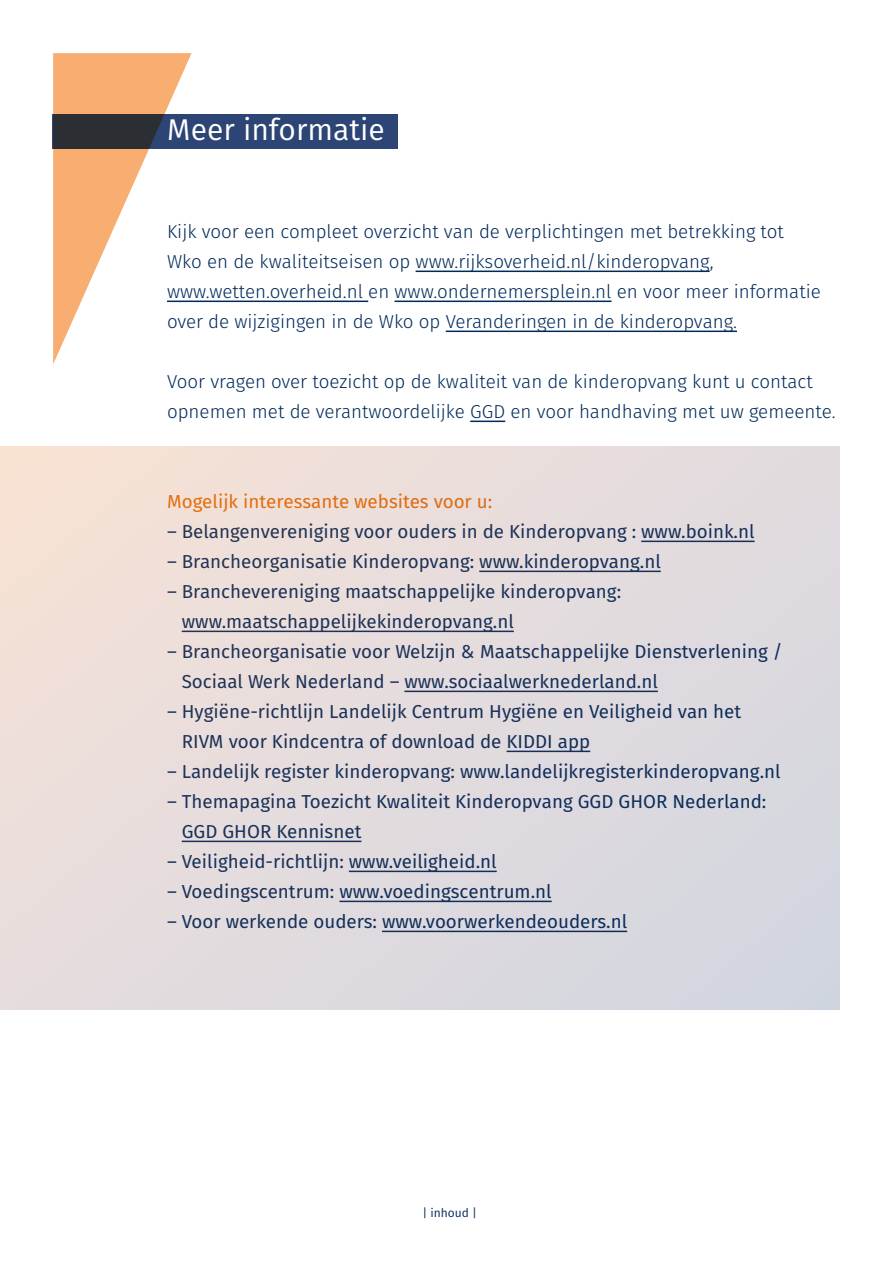
<style>
.page{position:relative;width:893px;height:1263px;background:#fff}
.page>*{position:absolute;margin:0;border:0;box-sizing:border-box;transform-origin:0 0}
.t1{font:30px "Fira Sans";color:#fff}
.t2{font:18.75px/30px "Fira Sans";color:#002a5a}
.t3{font:300 18.75px/30px "Fira Sans";color:#002a5a}
.t4{font:18.75px "Fira Sans";color:#ee7203}
.t5{font:12px "Fira Sans";color:#002a5a}
</style>
<div class="page">
<div style="left:52px;top:114px;width:346px;height:35px;background:#2d4575"></div>
<svg style="left:53px;top:53px;width:139px;height:311px"></svg>
<hr style="left:416px;top:271px;width:294px;height:1px;background:#002a5a">
<hr style="left:167px;top:301px;width:201px;height:1px;background:#002a5a">
<hr style="left:395px;top:301px;width:217px;height:1px;background:#002a5a">
<hr style="left:446px;top:331px;width:291px;height:1px;background:#002a5a">
<hr style="left:470px;top:421px;width:35px;height:1px;background:#002a5a">
<div style="left:0;top:447px;width:840px;height:562px;background:linear-gradient(to right,#efdfd9,#d6d6df)"></div>
<h1 class="t1" style="left:167px;top:109px;width:219px">Meer informatie</h1>
<p class="t3" style="left:167px;top:216px;width:655px">Kijk voor een compleet overzicht van de verplichtingen met betrekking tot Wko en de kwaliteitseisen op www.rijksoverheid.nl/kinderopvang, www.wetten.overheid.nl en www.ondernemersplein.nl en voor meer informatie over de wijzigingen in de Wko op Veranderingen in de kinderopvang.</p>
<p class="t3" style="left:167px;top:366px;width:670px">Voor vragen over toezicht op de kwaliteit van de kinderopvang kunt u contact opnemen met de verantwoordelijke GGD en voor handhaving met uw gemeente.</p>
<p class="t4" style="left:167px;top:488px;width:327px">Mogelijk interessante websites voor u:</p>
<p class="t2" style="left:167px;top:516px;width:589px">– Belangenvereniging voor ouders in de Kinderopvang : www.boink.nl</p>
<p class="t2" style="left:167px;top:546px;width:495px">– Brancheorganisatie Kinderopvang: www.kinderopvang.nl</p>
<p class="t2" style="left:182px;top:576px;width:441px;text-indent:-15px">– Branchevereniging maatschappelijke kinderopvang: www.maatschappelijkekinderopvang.nl</p>
<p class="t2" style="left:182px;top:636px;width:602px;text-indent:-15px">– Brancheorganisatie voor Welzijn &amp; Maatschappelijke Dienstverlening /<br>Sociaal Werk Nederland – www.sociaalwerknederland.nl</p>
<p class="t2" style="left:182px;top:696px;width:561px;text-indent:-15px">– Hygiëne-richtlijn Landelijk Centrum Hygiëne en Veiligheid van het<br>RIVM voor Kindcentra of download de KIDDI app</p>
<p class="t2" style="left:167px;top:756px;width:615px">– Landelijk register kinderopvang: www.landelijkregisterkinderopvang.nl</p>
<p class="t2" style="left:182px;top:786px;width:586px;text-indent:-15px">– Themapagina Toezicht Kwaliteit Kinderopvang GGD GHOR Nederland:<br>GGD GHOR Kennisnet</p>
<p class="t2" style="left:167px;top:846px;width:331px">– Veiligheid-richtlijn: www.veiligheid.nl</p>
<p class="t2" style="left:167px;top:876px;width:386px">– Voedingscentrum: www.voedingscentrum.nl</p>
<p class="t2" style="left:167px;top:906px;width:462px">– Voor werkende ouders: www.voorwerkendeouders.nl</p>
<p class="t5" style="left:422px;top:1204px;width:56px">| inhoud |</p>
</div>
